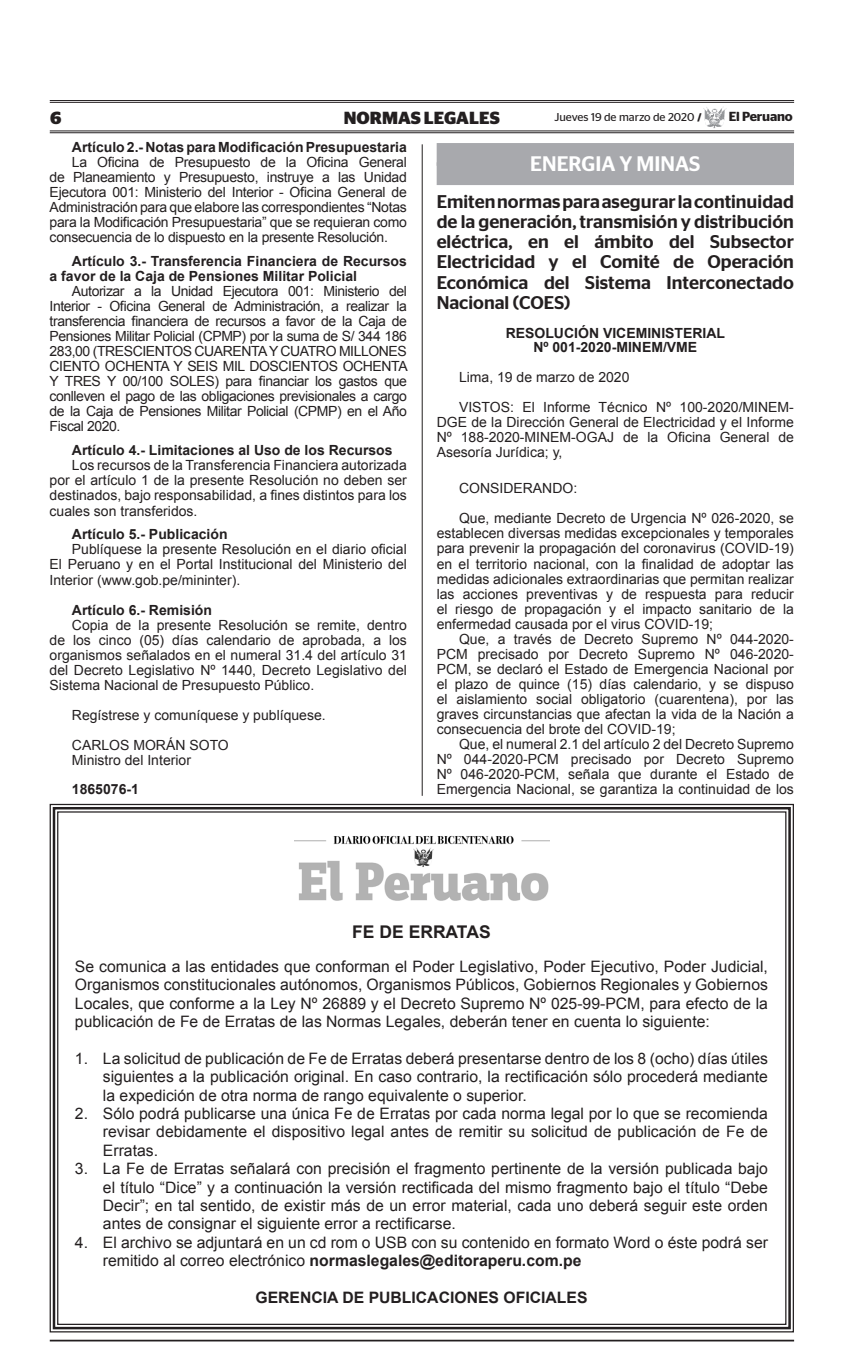
<style>
.page{position:relative;width:856px;height:1365px;background:#fff}
.page>*{position:absolute;margin:0;border:0;box-sizing:border-box;transform-origin:0 0}
.t1{font:500 21px "Stag Sans";color:#fff}
.t2{font:500 18.38px/20.1px "Stag Sans";color:#231f20;text-align:justify}
.t3{font:700 17.5px "Stag Sans";color:#231f20}
.t4{font:700 17.5px "Arial";color:#231f20}
.t5{font:15.75px/18.4px "Arial";color:#231f20;text-align:justify}
.t6{font:700 15.75px "Arial";color:#231f20}
.t7{font:14px/15px "Arial";color:#231f20;text-align:justify}
.t8{font:700 14px/15px "Arial";color:#231f20}
.t9{font:600 13.12px "Stag Sans";letter-spacing:-.015em;color:#231f20}
.t10{font:11.38px "Stag Sans";color:#231f20}
.s1{font-weight:700;font-size:10.5px}
.s2{font-weight:700}
</style>
<div class="page">
<hr style="left:50px;top:100px;width:744px;height:1px;background:#231f20">
<hr style="left:50px;top:102px;width:744px;height:1px;background:#231f20">
<hr style="left:50px;top:131px;width:744px;height:1px;background:#231f20">
<hr style="left:50px;top:132px;width:744px;height:1px;background:#231f20">
<hr style="left:50px;top:1339px;width:744px;height:2px;background:#231f20">
<img style="left:704px;top:107px;width:22px;height:15px">
<svg style="left:705px;top:122px;width:17px;height:6px"></svg>
<hr style="left:422px;top:144px;width:1px;height:651px;background:#231f20">
<div style="left:437px;top:143px;width:357px;height:23px;background:#a8a9ad"></div>
<div style="left:437px;top:162px;width:357px;height:23px;background:#a8a9ad"></div>
<svg style="left:49px;top:803px;width:745px;height:529px"></svg>
<div style="left:53px;top:806px;width:738px;height:523px;border:3px solid #231f20"></div>
<img style="left:295px;top:835px;width:254px;height:66px">
<p class="t3" style="left:50px;top:107px;width:13px">6</p>
<p class="t3" style="left:344px;top:107px;width:157px">NORMAS LEGALES</p>
<p class="t10" style="left:554px;top:110px;width:149px">Jueves 19 de marzo de 2020 <span class="s1">/</span></p>
<p class="t9" style="left:729px;top:109px;width:65px">El Peruano</p>
<p class="t8" style="left:72px;top:140px;width:336px">Artículo 2.- Notas para Modificación Presupuestaria</p>
<p class="t7" style="left:50px;top:154px;width:359px;text-indent:22px">La Oficina de Presupuesto de la Oficina General de Planeamiento y Presupuesto, instruye a las Unidad Ejecutora 001: Ministerio del Interior - Oficina General de Administración para que elabore las correspondientes “Notas para la Modificación Presupuestaria” que se requieran como consecuencia de lo dispuesto en la presente Resolución.</p>
<p class="t8" style="left:50px;top:254px;width:359px;text-indent:22px">Artículo 3.- Transferencia Financiera de Recursos a favor de la Caja de Pensiones Militar Policial</p>
<p class="t7" style="left:50px;top:283px;width:359px;text-indent:22px">Autorizar a la Unidad Ejecutora 001: Ministerio del Interior - Oficina General de Administración, a realizar la transferencia financiera de recursos a favor de la Caja de Pensiones Militar Policial (CPMP) por la suma de S/ 344 186<br>283,00 (TRESCIENTOS CUARENTA Y CUATRO MILLONES CIENTO OCHENTA Y SEIS MIL DOSCIENTOS OCHENTA Y TRES Y 00/100 SOLES) para financiar los gastos que conlleven el pago de las obligaciones previsionales a cargo de la Caja de Pensiones Militar Policial (CPMP) en el Año Fiscal 2020.</p>
<p class="t8" style="left:72px;top:443px;width:322px">Artículo 4.- Limitaciones al Uso de los Recursos</p>
<p class="t7" style="left:50px;top:458px;width:359px;text-indent:22px">Los recursos de la Transferencia Financiera autorizada por el artículo 1 de la presente Resolución no deben ser destinados, bajo responsabilidad, a fines distintos para los cuales son transferidos.</p>
<p class="t8" style="left:72px;top:527px;width:157px">Artículo 5.- Publicación</p>
<p class="t7" style="left:50px;top:542px;width:359px;text-indent:22px">Publíquese la presente Resolución en el diario oficial El Peruano y en el Portal Institucional del Ministerio del Interior (www.gob.pe/mininter).</p>
<p class="t8" style="left:72px;top:602px;width:142px">Artículo 6.- Remisión</p>
<p class="t7" style="left:50px;top:617px;width:359px;text-indent:22px">Copia de la presente Resolución se remite, dentro de los cinco (05) días calendario de aprobada, a los organismos señalados en el numeral 31.4 del artículo 31 del Decreto Legislativo Nº 1440, Decreto Legislativo del Sistema Nacional de Presupuesto Público.</p>
<p class="t7" style="left:72px;top:700px;width:255px;line-height:30.1px">Regístrese y comuníquese y publíquese.<br>CARLOS MORÁN SOTO</p>
<p class="t7" style="left:72px;top:752px;width:121px">Ministro del Interior</p>
<p class="t8" style="left:72px;top:782px;width:68px">1865076-1</p>
<h1 class="t1" style="left:530px;top:152px;width:172px">ENERGIA Y MINAS</h1>
<h2 class="t2" style="left:437px;top:191px;width:359px">Emiten normas para asegurar la continuidad de la generación, transmisión y distribución eléctrica, en el ámbito del Subsector Electricidad y el Comité de Operación Económica del Sistema Interconectado Nacional (COES)</h2>
<p class="t8" style="left:506px;top:326px;width:221px;line-height:14px;text-align:center">RESOLUCIÓN VICEMINISTERIAL<br>Nº 001-2020-MINEM/VME</p>
<p class="t7" style="left:459px;top:362px;width:336px;line-height:30.1px">Lima, 19 de marzo de 2020<br>VISTOS: El Informe Técnico Nº 100-2020/MINEM-</p>
<p class="t7" style="left:437px;top:415px;width:359px">DGE de la Dirección General de Electricidad y el Informe Nº 188-2020-MINEM-OGAJ de la Oficina General de Asesoría Jurídica; y,</p>
<p class="t7" style="left:459px;top:473px;width:336px;line-height:30.1px">CONSIDERANDO:<br>Que, mediante Decreto de Urgencia Nº 026-2020, se</p>
<p class="t7" style="left:437px;top:526px;width:359px">establecen diversas medidas excepcionales y temporales para prevenir la propagación del coronavirus (COVID-19) en el territorio nacional, con la finalidad de adoptar las medidas adicionales extraordinarias que permitan realizar las acciones preventivas y de respuesta para reducir el riesgo de propagación y el impacto sanitario de la enfermedad causada por el virus COVID-19;</p>
<p class="t7" style="left:437px;top:631px;width:359px;text-indent:22px">Que, a través de Decreto Supremo Nº 044-2020- PCM precisado por Decreto Supremo Nº 046-2020- PCM, se declaró el Estado de Emergencia Nacional por el plazo de quince (15) días calendario, y se dispuso el aislamiento social obligatorio (cuarentena), por las graves circunstancias que afectan la vida de la Nación a consecuencia del brote del COVID-19;</p>
<p class="t7" style="left:437px;top:737px;width:359px;text-indent:22px">Que, el numeral 2.1 del artículo 2 del Decreto Supremo Nº 044-2020-PCM precisado por Decreto Supremo Nº 046-2020-PCM, señala que durante el Estado de Emergencia Nacional, se garantiza la continuidad de los</p>
<p class="t4" style="left:352px;top:919px;width:140px">FE DE ERRATAS</p>
<p class="t5" style="left:75px;top:957px;width:694px">Se comunica a las entidades que conforman el Poder Legislativo, Poder Ejecutivo, Poder Judicial, Organismos constitucionales autónomos, Organismos Públicos, Gobiernos Regionales y Gobiernos Locales, que conforme a la Ley Nº 26889 y el Decreto Supremo Nº 025-99-PCM, para efecto de la publicación de Fe de Erratas de las Normas Legales, deberán tener en cuenta lo siguiente:</p>
<p class="t5" style="left:103px;top:1049px;width:666px;text-indent:-28px">1. La solicitud de publicación de Fe de Erratas deberá presentarse dentro de los 8 (ocho) días útiles siguientes a la publicación original. En caso contrario, la rectificación sólo procederá mediante la expedición de otra norma de rango equivalente o superior.</p>
<p class="t5" style="left:103px;top:1104px;width:666px;text-indent:-28px">2. Sólo podrá publicarse una única Fe de Erratas por cada norma legal por lo que se recomienda revisar debidamente el dispositivo legal antes de remitir su solicitud de publicación de Fe de Erratas.</p>
<p class="t5" style="left:103px;top:1159px;width:666px;text-indent:-28px">3. La Fe de Erratas señalará con precisión el fragmento pertinente de la versión publicada bajo el título “Dice” y a continuación la versión rectificada del mismo fragmento bajo el título “Debe Decir”; en tal sentido, de existir más de un error material, cada uno deberá seguir este orden antes de consignar el siguiente error a rectificarse.</p>
<p class="t5" style="left:103px;top:1232px;width:666px;text-indent:-28px">4. El archivo se adjuntará en un cd rom o USB con su contenido en formato Word o éste podrá ser remitido al correo electrónico <span class="s2">normaslegales@editoraperu.com.pe</span></p>
<p class="t6" style="left:255px;top:1286px;width:333px">GERENCIA DE PUBLICACIONES OFICIALES</p>
</div>
